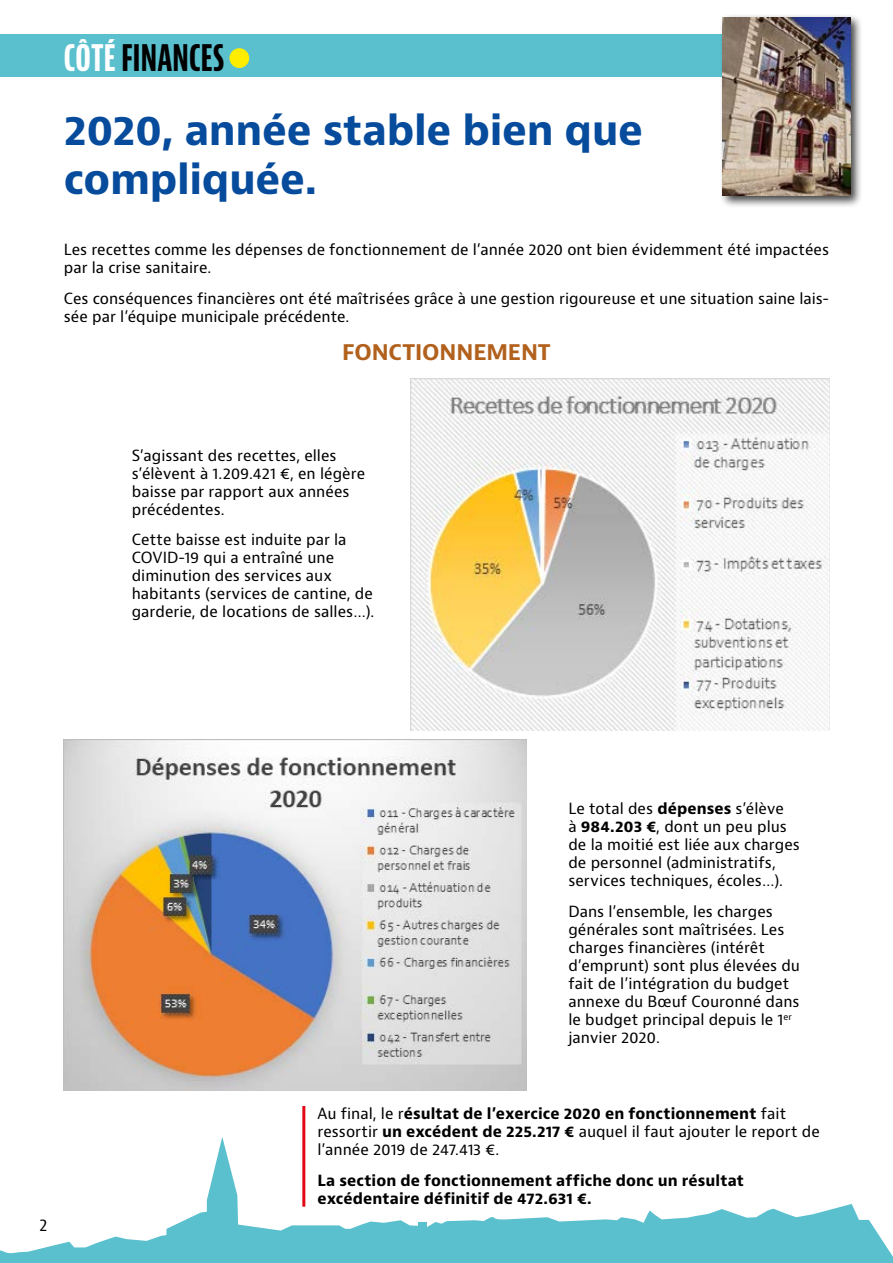
<style>
.page{position:relative;width:893px;height:1263px;background:#fff}
.page>*{position:absolute;margin:0;border:0;box-sizing:border-box;transform-origin:0 0}
.t1{font:700 40.5px/48.6px "Bernino Sans";letter-spacing:-.01em;color:#064b9c}
.t2{font:700 extra-condensed 39px "Bernino Sans";letter-spacing:-.005em;color:#000}
.t3{font:700 21px "Bernino Sans";letter-spacing:-.005em;color:#b2611d}
.t4{font:condensed 16.5px "Bernina Sans";color:#000}
.t5{font:15px/18px "Bernino Sans";color:#000}
.t6{font:700 15px/18px "Bernino Sans";letter-spacing:.005em;color:#000}
.s1{color:#fff}
.s2{font-weight:700}
</style>
<div class="page">
<svg style="left:0;top:1137px;width:892px;height:126px"></svg>
<div style="left:0;top:34px;width:829px;height:43px;background:#5ac0ce"></div>
<div style="left:229px;top:48px;width:20px;height:20px;background:#ffed00;border-radius:50%"></div>
<div style="left:719px;top:13px;width:143px;height:195px;background:#000;opacity:.75"></div>
<img style="left:723px;top:17px;width:127px;height:179px">
<img style="left:64px;top:739px;width:463px;height:352px">
<img style="left:411px;top:379px;width:418px;height:351px">
<hr style="left:302px;top:1106px;width:3px;height:100px;background:#e30613">
<h2 class="t2" style="left:63px;top:34px;width:163px"><span class="s1">CÔTÉ</span> FINANCES</h2>
<h1 class="t1" style="left:64px;top:107px;width:581px">2020, année stable bien que compliquée.</h1>
<p class="t5" style="left:64px;top:241px;width:767px">Les recettes comme les dépenses de fonctionnement de l’année 2020 ont bien évidemment été impactées par la crise sanitaire.</p>
<p class="t5" style="left:64px;top:290px;width:767px">Ces conséquences financières ont été maîtrisées grâce à une gestion rigoureuse et une situation saine lais&shy;sée par l’équipe municipale précédente.</p>
<h3 class="t3" style="left:342px;top:339px;width:210px">FONCTIONNEMENT</h3>
<p class="t5" style="left:132px;top:446px;width:235px">S’agissant des recettes, elles s’élèvent à 1.209.421 €, en légère baisse par rapport aux années précédentes.</p>
<p class="t5" style="left:132px;top:531px;width:244px">Cette baisse est induite par la<br>COVID-19 qui a entraîné une diminution des services aux habitants (services de cantine, de garderie, de locations de salles…).</p>
<p class="t4" style="left:40px;top:1214px;width:9px">2</p>
<p class="t5" style="left:568px;top:800px;width:233px">Le total des <span class="s2">dépenses</span> s’élève<br>à <span class="s2">984.203 €</span>, dont un peu plus de la moitié est liée aux charges de personnel (administratifs, services techniques, écoles…).</p>
<p class="t5" style="left:568px;top:903px;width:233px">Dans l’ensemble, les charges générales sont maîtrisées. Les charges financières (intérêt d’emprunt) sont plus élevées du fait de l’intégration du budget annexe du Bœuf Couronné dans le budget principal depuis le 1<sup>er </sup>janvier 2020.</p>
<p class="t5" style="left:317px;top:1105px;width:504px">Au final, le r<span class="s2">ésultat de l’exercice 2020 en fonctionnement</span> fait ressortir <span class="s2">un excédent de 225.217 €</span> auquel il faut ajouter le report de l’année 2019 de 247.413 €.</p>
<p class="t6" style="left:317px;top:1172px;width:428px">La section de fonctionnement affiche donc un résultat excédentaire définitif de 472.631 €.</p>
</div>
